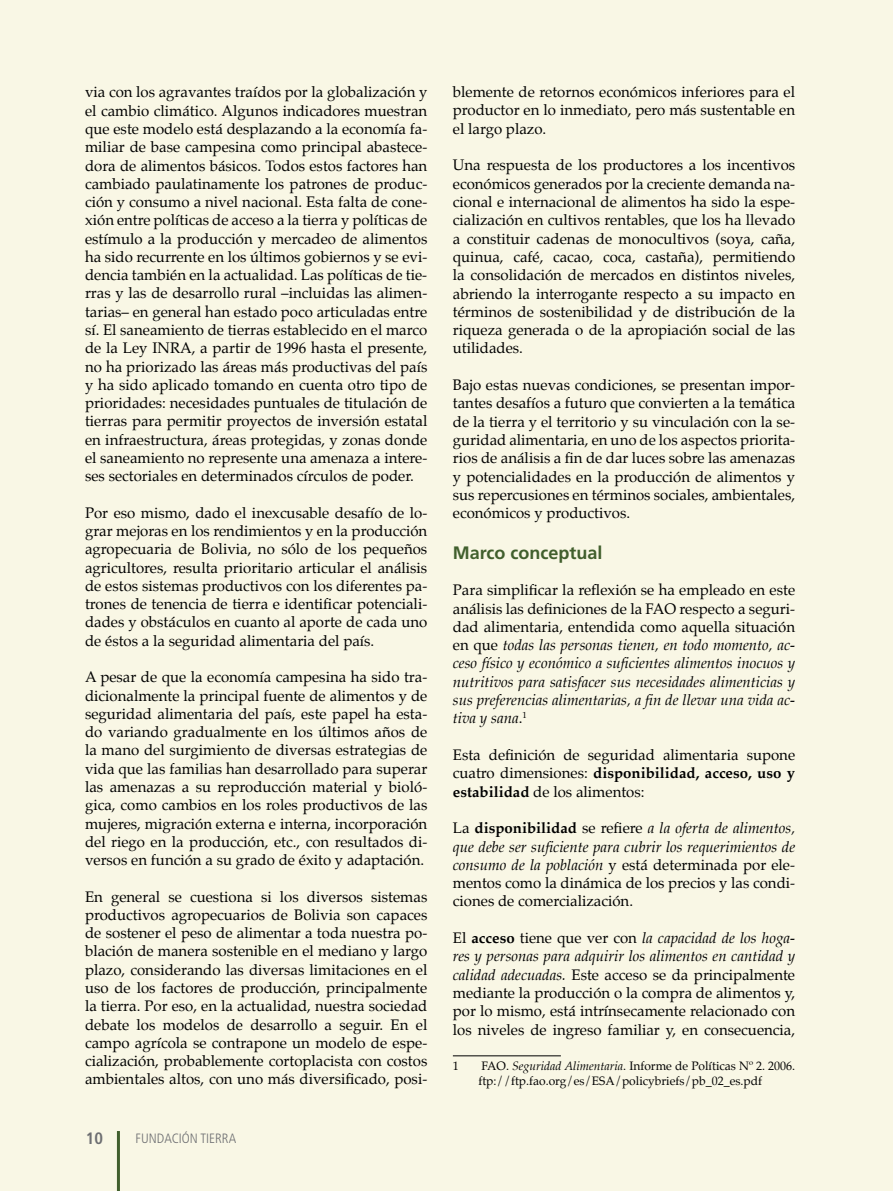
<style>
.page{position:relative;width:893px;height:1191px;background:#f9f7e5}
.page>*{position:absolute;margin:0;border:0;box-sizing:border-box;transform-origin:0 0}
.t1{font:700 18px "Frutiger";color:#415f2d}
.t2{font:700 condensed 16.5px "Frutiger";color:#6d6e71}
.t3{font:15px/18.3px "Palatino";color:#000;text-align:justify}
.t4{font:italic 15px/18.3px "Palatino";color:#000;text-align:justify}
.t5{font:300 condensed 13.5px "Frutiger";color:#6d6e71}
.t6{font:12px/14.4px "Palatino";color:#000}
.s1{font-style:normal}
.s2{font-weight:700}
.s3{font-style:italic}
</style>
<div class="page">
<hr style="left:117px;top:1131px;width:3px;height:60px;background:#415f2d">
<hr style="left:453px;top:1055px;width:108px;height:1px;background:#000">
<p class="t3" style="left:85px;top:83px;width:344px">via con los agravantes traídos por la globalización y el cambio climático. Algunos indicadores muestran que este modelo está desplazando a la economía fa&shy;miliar de base campesina como principal abastece&shy;dora de alimentos básicos. Todos estos factores han cambiado paulatinamente los patrones de produc&shy;ción y consumo a nivel nacional. Esta falta de cone&shy;xión entre políticas de acceso a la tierra y políticas de estímulo a la producción y mercadeo de alimentos ha sido recurrente en los últimos gobiernos y se evi&shy;dencia también en la actualidad. Las políticas de tie&shy;rras y las de desarrollo rural –incluidas las alimen&shy;tarias– en general han estado poco articuladas entre sí. El saneamiento de tierras establecido en el marco de la Ley INRA, a partir de 1996 hasta el presente, no ha priorizado las áreas más productivas del país y ha sido aplicado tomando en cuenta otro tipo de prioridades: necesidades puntuales de titulación de tierras para permitir proyectos de inversión estatal en infraestructura, áreas protegidas, y zonas donde el saneamiento no represente una amenaza a intere&shy;ses sectoriales en determinados círculos de poder.</p>
<p class="t3" style="left:85px;top:503px;width:344px">Por eso mismo, dado el inexcusable desafío de lo&shy;grar mejoras en los rendimientos y en la producción agropecuaria de Bolivia, no sólo de los pequeños agricultores, resulta prioritario articular el análisis de estos sistemas productivos con los diferentes pa&shy;trones de tenencia de tierra e identificar potenciali&shy;dades y obstáculos en cuanto al aporte de cada uno de éstos a la seguridad alimentaria del país.</p>
<p class="t3" style="left:85px;top:668px;width:344px">A pesar de que la economía campesina ha sido tra&shy;dicionalmente la principal fuente de alimentos y de seguridad alimentaria del país, este papel ha esta&shy;do variando gradualmente en los últimos años de la mano del surgimiento de diversas estrategias de vida que las familias han desarrollado para superar las amenazas a su reproducción material y bioló&shy;gica, como cambios en los roles productivos de las mujeres, migración externa e interna, incorporación del riego en la producción, etc., con resultados di&shy;versos en función a su grado de éxito y adaptación.</p>
<p class="t3" style="left:85px;top:887px;width:344px">En general se cuestiona si los diversos sistemas productivos agropecuarios de Bolivia son capaces de sostener el peso de alimentar a toda nuestra po&shy;blación de manera sostenible en el mediano y largo plazo, considerando las diversas limitaciones en el uso de los factores de producción, principalmente la tierra. Por eso, en la actualidad, nuestra sociedad debate los modelos de desarrollo a seguir. En el campo agrícola se contrapone un modelo de espe&shy;cialización, probablemente cortoplacista con costos ambientales altos, con uno más diversificado, posi-</p>
<p class="t2" style="left:86px;top:1128px;width:19px">10</p>
<p class="t5" style="left:136px;top:1130px;width:102px">FUNDACIÓN TIERRA</p>
<p class="t3" style="left:453px;top:83px;width:344px">blemente de retornos económicos inferiores para el productor en lo inmediato, pero más sustentable en el largo plazo.</p>
<p class="t3" style="left:453px;top:156px;width:344px">Una respuesta de los productores a los incentivos económicos generados por la creciente demanda na&shy;cional e internacional de alimentos ha sido la espe&shy;cialización en cultivos rentables, que los ha llevado a constituir cadenas de monocultivos (soya, caña, quinua, café, cacao, coca, castaña), permitiendo la consolidación de mercados en distintos niveles, abriendo la interrogante respecto a su impacto en términos de sostenibilidad y de distribución de la riqueza generada o de la apropiación social de las utilidades.</p>
<p class="t3" style="left:453px;top:376px;width:344px">Bajo estas nuevas condiciones, se presentan impor&shy;tantes desafíos a futuro que convierten a la temática de la tierra y el territorio y su vinculación con la se&shy;guridad alimentaria, en uno de los aspectos priorita&shy;rios de análisis a fin de dar luces sobre las amenazas y potencialidades en la producción de alimentos y sus repercusiones en términos sociales, ambientales, económicos y productivos.</p>
<p class="t1" style="left:453px;top:542px;width:151px">Marco conceptual</p>
<p class="t4" style="left:453px;top:581px;width:344px"><span class="s1">Para simplificar la reflexión se ha empleado en este análisis las definiciones de la FAO respecto a seguri&shy;dad alimentaria, entendida como aquella situación en que</span> todas las personas tienen, en todo momento, ac&shy;ceso físico y económico a suficientes alimentos inocuos y nutritivos para satisfacer sus necesidades alimenticias y sus preferencias alimentarias, a fin de llevar una vida ac&shy;tiva y sana<span class="s1">.</span><sup>1</sup></p>
<p class="t3" style="left:453px;top:745px;width:344px">Esta definición de seguridad alimentaria supone cuatro dimensiones: <span class="s2">disponibilidad, acceso, uso y estabilidad</span> de los alimentos:</p>
<p class="t3" style="left:453px;top:819px;width:344px">La <span class="s2">disponibilidad</span> se refiere <span class="s3">a la oferta de alimentos, que debe ser suficiente para cubrir los requerimientos de consumo de la población</span> y está determinada por ele&shy;mentos como la dinámica de los precios y las condi&shy;ciones de comercialización.</p>
<p class="t3" style="left:453px;top:928px;width:344px">El <span class="s2">acceso</span> tiene que ver con <span class="s3">la capacidad de los hoga&shy;res y personas para adquirir los alimentos en cantidad y calidad adecuadas.</span> Este acceso se da principalmente mediante la producción o la compra de alimentos y, por lo mismo, está intrínsecamente relacionado con los niveles de ingreso familiar y, en consecuencia,</p>
<p class="t6" style="left:453px;top:1059px;width:7px">1</p>
<p class="t6" style="left:478px;top:1059px;width:318px">FAO. <span class="s3">Seguridad Alimentaria</span>. Informe de Políticas Nº 2. 2006. ftp://ftp.fao.org/es/ESA/policybriefs/pb_02_es.pdf</p>
</div>
